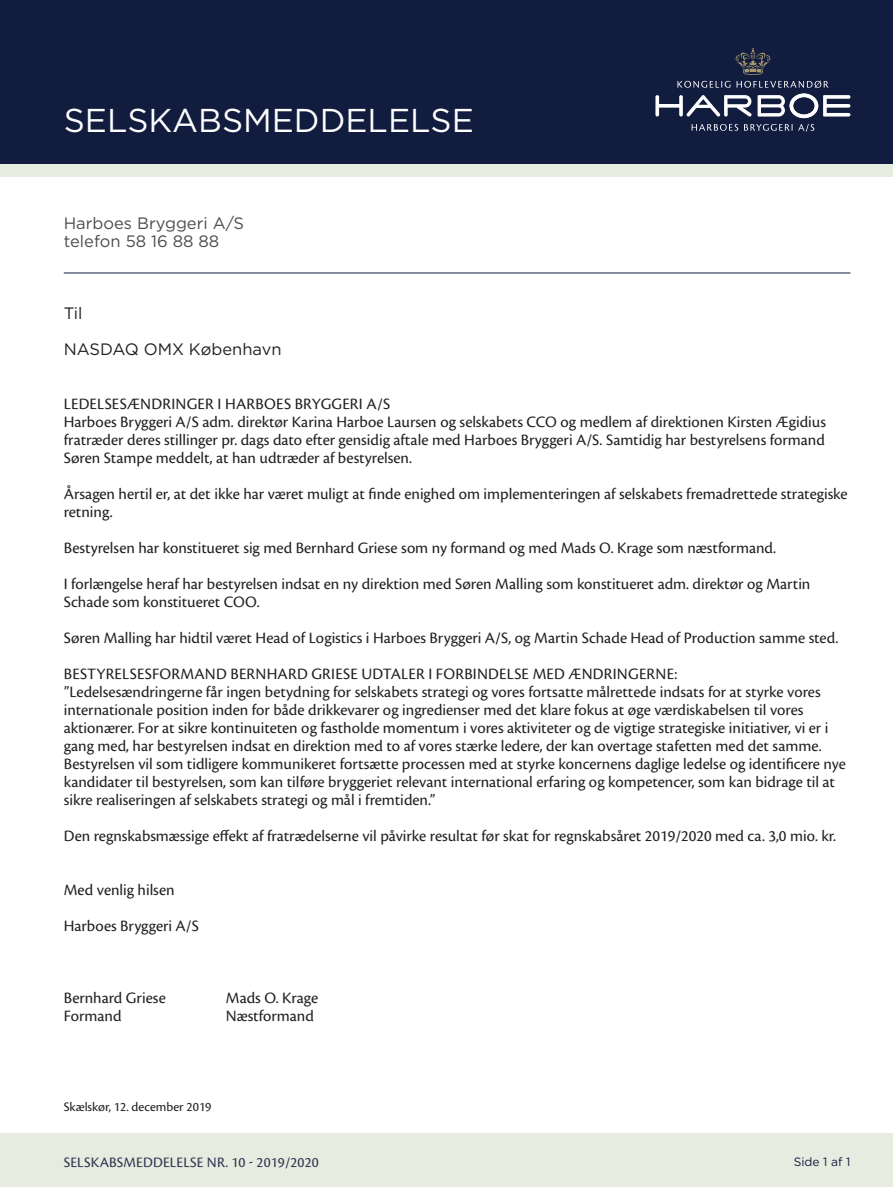
<style>
.page{position:relative;width:893px;height:1187px;background:#fff}
.page>*{position:absolute;margin:0;border:0;box-sizing:border-box;transform-origin:0 0}
.Stor_overskrift{font:33px "Gotham";color:#fff}
.t1{font:16.5px/18px "Cronos Pro";color:#231f20}
.Brødtekst{font:16.5px "Gotham";color:#4b4c4d}
.Brødtekst-2{font:16.5px "Gotham";color:#231f20}
.Brødtekst-3{font:15px "Cronos Pro";letter-spacing:.01em;color:#2e324f}
.t2{font:13.5px "Cronos Pro";color:#231f20}
.Stor_overskrift-2{font:12px "Gotham";color:#111c3e}
</style>
<div class="page">
<div style="left:0;top:0;width:893px;height:164px;background:#111c3e"></div>
<svg style="left:655px;top:48px;width:195px;height:70px"></svg>
<svg style="left:692px;top:124px;width:46px;height:7px"></svg>
<svg style="left:744px;top:124px;width:70px;height:8px"></svg>
<div style="left:0;top:164px;width:893px;height:12px;background:#e6ecdf"></div>
<hr style="left:64px;top:272px;width:786px;height:1px;background:#111c3e">
<div style="left:0;top:1133px;width:893px;height:53px;background:#e6ecdf"></div>
<p class="Stor_overskrift" style="left:64px;top:102px;width:412px">SELSKABSMEDDELELSE</p>
<p class="Brødtekst" style="left:64px;top:214px;width:182px">Harboes Bryggeri A/S</p>
<p class="Brødtekst" style="left:64px;top:232px;width:157px">telefon 58 16 88 88</p>
<p class="Brødtekst-2" style="left:64px;top:304px;width:20px">Til</p>
<p class="Brødtekst-2" style="left:64px;top:340px;width:219px">NASDAQ OMX København</p>
<p class="t1" style="left:64px;top:394px;width:328px">LEDELSESÆNDRINGER I HARBOES BRYGGERI A/S</p>
<p class="t1" style="left:64px;top:412px;width:764px;text-align:justify">Harboes Bryggeri A/S adm. direktør Karina Harboe Laursen og selskabets CCO og medlem af direktionen Kirsten Ægidius fratræder deres stillinger pr. dags dato efter gensidig aftale med Harboes Bryggeri A/S. Samtidig har bestyrelsens formand Søren Stampe meddelt, at han udtræder af bestyrelsen.</p>
<p class="t1" style="left:64px;top:484px;width:785px">Årsagen hertil er, at det ikke har været muligt at finde enighed om implementeringen af selskabets fremadrettede strategiske retning.</p>
<p class="t1" style="left:64px;top:538px;width:714px">Bestyrelsen har konstitueret sig med Bernhard Griese som ny formand og med Mads O. Krage som næstformand.</p>
<p class="t1" style="left:64px;top:574px;width:748px">I forlængelse heraf har bestyrelsen indsat en ny direktion med Søren Malling som konstitueret adm. direktør og Martin<br>Schade som konstitueret COO.</p>
<p class="t1" style="left:64px;top:628px;width:776px">Søren Malling har hidtil været Head of Logistics i Harboes Bryggeri A/S, og Martin Schade Head of Production samme sted.</p>
<p class="t1" style="left:64px;top:664px;width:615px">BESTYRELSESFORMAND BERNHARD GRIESE UDTALER I FORBINDELSE MED ÆNDRINGERNE:</p>
<p class="t1" style="left:64px;top:682px;width:784px">”Ledelsesændringerne får ingen betydning for selskabets strategi og vores fortsatte målrettede indsats for at styrke vores internationale position inden for både drikkevarer og ingredienser med det klare fokus at øge værdiskabelsen til vores aktionærer. For at sikre kontinuiteten og fastholde momentum i vores aktiviteter og de vigtige strategiske initiativer, vi er i gang med, har bestyrelsen indsat en direktion med to af vores stærke ledere, der kan overtage stafetten med det samme.<br>Bestyrelsen vil som tidligere kommunikeret fortsætte processen med at styrke koncernens daglige ledelse og identificere nye kandidater til bestyrelsen, som kan tilføre bryggeriet relevant international erfaring og kompetencer, som kan bidrage til at sikre realiseringen af selskabets strategi og mål i fremtiden.”</p>
<p class="t1" style="left:64px;top:826px;width:774px">Den regnskabsmæssige effekt af fratrædelserne vil påvirke resultat før skat for regnskabsåret 2019/2020 med ca. 3,0 mio. kr.</p>
<p class="t1" style="left:64px;top:880px;width:112px">Med venlig hilsen</p>
<p class="t1" style="left:64px;top:916px;width:137px">Harboes Bryggeri A/S</p>
<p class="t1" style="left:64px;top:988px;width:103px">Bernhard Griese</p>
<p class="t1" style="left:226px;top:988px;width:94px">Mads O. Krage</p>
<p class="t1" style="left:64px;top:1006px;width:59px">Formand</p>
<p class="t1" style="left:226px;top:1006px;width:90px">Næstformand</p>
<p class="t2" style="left:64px;top:1099px;width:149px">Skælskør, 12. december 2019</p>
<p class="Brødtekst-3" style="left:64px;top:1153px;width:256px">SELSKABSMEDDELELSE NR. 10 - 2019/2020</p>
<p class="Stor_overskrift-2" style="left:794px;top:1154px;width:58px">Side 1 af 1</p>
</div>
